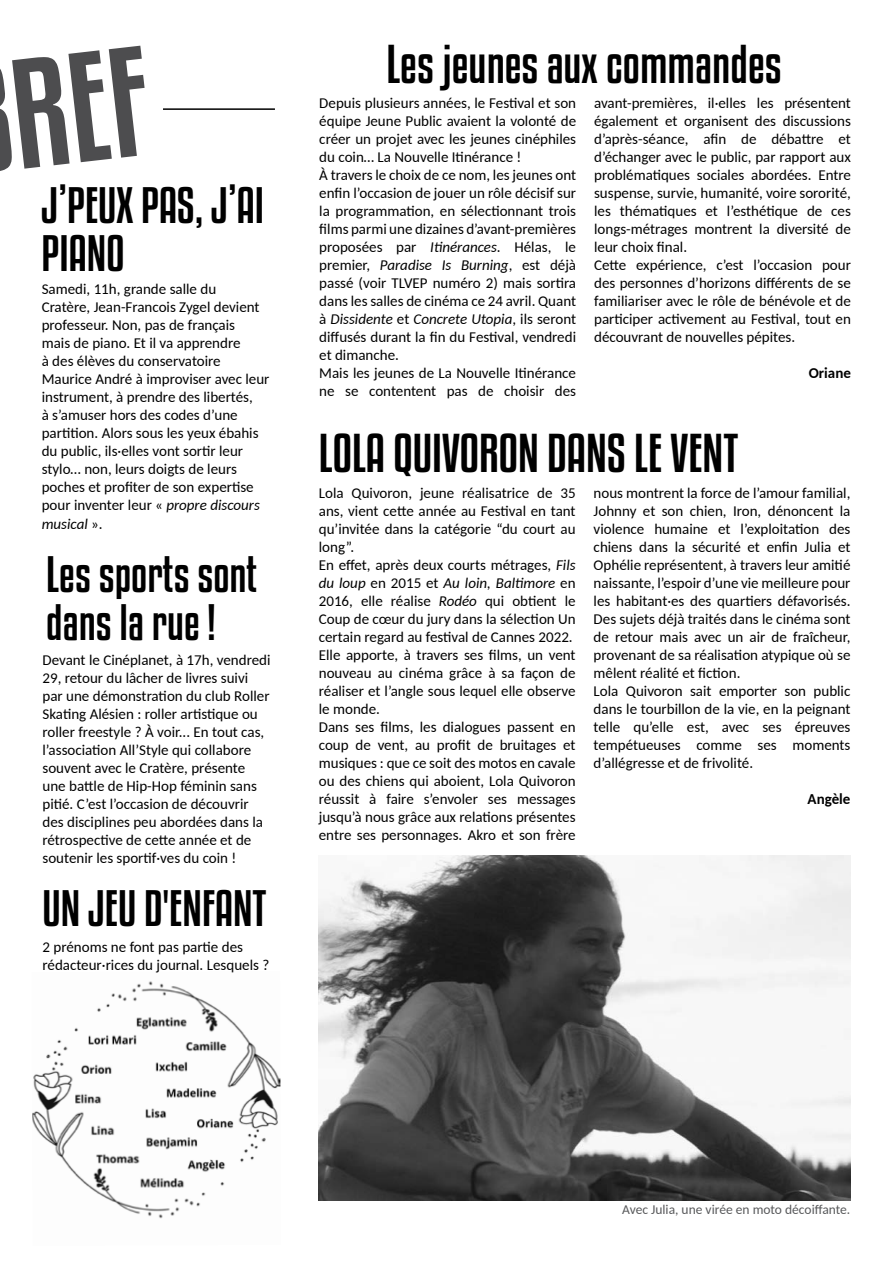
<style>
.page{position:relative;width:893px;height:1263px;background:#fff}
.page>*{position:absolute;margin:0;border:0;box-sizing:border-box;transform-origin:0 0}
.t1{font:48px "Kenyan Coffee Rg";color:#000}
.t2{font:45px/48px "Kenyan Coffee Rg";color:#000}
.t3{font:15px/18px "Carlito";color:#000}
.t4{font:700 15px "Carlito";color:#000}
.t5{font:13.5px "Carlito";color:#58595b}
.s1{font-style:italic}
</style>
<div class="page">
<hr style="left:163px;top:108px;width:112px;height:2px;background:#000">
<img style="left:319px;top:855px;width:531px;height:345px">
<img style="left:32px;top:981px;width:249px;height:238px">
<h2 class="t2" style="left:42px;top:181px;width:208px">J’peux pas, j’ai piano</h2>
<p class="t3" style="left:42px;top:280px;width:229px">Samedi, 11h, grande salle du<br>Cratère, Jean-Francois Zygel devient professeur. Non, pas de français<br>mais de piano. Et il va apprendre<br>à des élèves du conservatoire<br>Maurice André à improviser avec leur instrument, à prendre des libertés,<br>à s’amuser hors des codes d’une partition. Alors sous les yeux ébahis du public, ils·elles vont sortir leur stylo… non, leurs doigts de leurs poches et profiter de son expertise pour inventer leur « <span class="s1">propre discours musical</span> ».</p>
<h2 class="t2" style="left:46px;top:550px;width:213px">Les sports sont dans la rue !</h2>
<p class="t3" style="left:43px;top:651px;width:229px">Devant le Cinéplanet, à 17h, vendredi 29, retour du lâcher de livres suivi par une démonstration du club Roller Skating Alésien : roller artistique ou roller freestyle ? À voir... En tout cas, l’association All’Style qui collabore souvent avec le Cratère, présente une battle de Hip-Hop féminin sans pitié. C’est l’occasion de découvrir des disciplines peu abordées dans la rétrospective de cette année et de soutenir les sportif·ves du coin !</p>
<h2 class="t2" style="left:43px;top:884px;width:190px">uN JEU D'enfant</h2>
<p class="t3" style="left:43px;top:938px;width:228px">2 prénoms ne font pas partie des rédacteur·rices du journal. Lesquels ?</p>
<h1 class="t1" style="left:386px;top:35px;width:397px">Les jeunes aux commandes</h1>
<p class="t3" style="left:319px;top:93px;width:258px">Depuis plusieurs années, le Festival et son équipe Jeune Public avaient la volonté de créer un projet avec les jeunes cinéphiles du coin… La Nouvelle Itinérance !<br>À travers le choix de ce nom, les jeunes ont enfin l’occasion de jouer un rôle décisif sur la programmation, en sélectionnant trois films parmi une dizaines d’avant-premières proposées par <span class="s1">Itinérances</span>. Hélas, le premier, <span class="s1">Paradise Is Burning</span>, est déjà passé (voir TLVEP numéro 2) mais sortira dans les salles de cinéma ce 24 avril. Quant à <span class="s1">Dissidente</span> et <span class="s1">Concrete Utopia</span>, ils seront diffusés durant la fin du Festival, vendredi et dimanche.<br>Mais les jeunes de La Nouvelle Itinérance ne se contentent pas de choisir des</p>
<p class="t3" style="left:594px;top:93px;width:258px">avant-premières, il·elles les présentent également et organisent des discussions d’après-séance, afin de débattre et d’échanger avec le public, par rapport aux problématiques sociales abordées. Entre suspense, survie, humanité, voire sororité, les thématiques et l’esthétique de ces longs-métrages montrent la diversité de leur choix final.<br>Cette expérience, c’est l’occasion pour des personnes d’horizons différents de se familiariser avec le rôle de bénévole et de participer activement au Festival, tout en découvrant de nouvelles pépites.</p>
<p class="t4" style="left:809px;top:363px;width:44px">Oriane</p>
<h1 class="t1" style="left:319px;top:424px;width:113px">Lola Quivoron</h1>
<h1 class="t1" style="left:547px;top:424px;width:142px">dans levent</h1>
<p class="t3" style="left:319px;top:483px;width:258px">Lola Quivoron, jeune réalisatrice de 35 ans, vient cette année au Festival en tant qu’invitée dans la catégorie “du court au long”.<br>En effet, après deux courts métrages, <span class="s1">Fils du loup</span> en 2015 et <span class="s1">Au loin, Baltimore</span> en 2016, elle réalise <span class="s1">Rodéo</span> qui obtient le Coup de cœur du jury dans la sélection Un certain regard au festival de Cannes 2022.<br>Elle apporte, à travers ses films, un vent nouveau au cinéma grâce à sa façon de réaliser et l’angle sous lequel elle observe le monde.<br>Dans ses films, les dialogues passent en coup de vent, au profit de bruitages et musiques : que ce soit des motos en cavale ou des chiens qui aboient, Lola Quivoron réussit à faire s’envoler ses messages jusqu’à nous grâce aux relations présentes entre ses personnages. Akro et son frère</p>
<p class="t3" style="left:594px;top:483px;width:258px">nous montrent la force de l’amour familial, Johnny et son chien, Iron, dénoncent la violence humaine et l’exploitation des chiens dans la sécurité et enfin Julia et Ophélie représentent, à travers leur amitié naissante, l’espoir d’une vie meilleure pour les habitant·es des quartiers défavorisés.<br>Des sujets déjà traités dans le cinéma sont de retour mais avec un air de fraîcheur, provenant de sa réalisation atypique où se mêlent réalité et fiction.<br>Lola Quivoron sait emporter son public dans le tourbillon de la vie, en la peignant telle qu’elle est, avec ses épreuves tempétueuses comme ses moments d’allégresse et de frivolité.</p>
<p class="t4" style="left:808px;top:788px;width:44px">Angèle</p>
<p class="t5" style="left:622px;top:1200px;width:230px">Avec Julia, une virée en moto décoiffante.</p>
</div>
